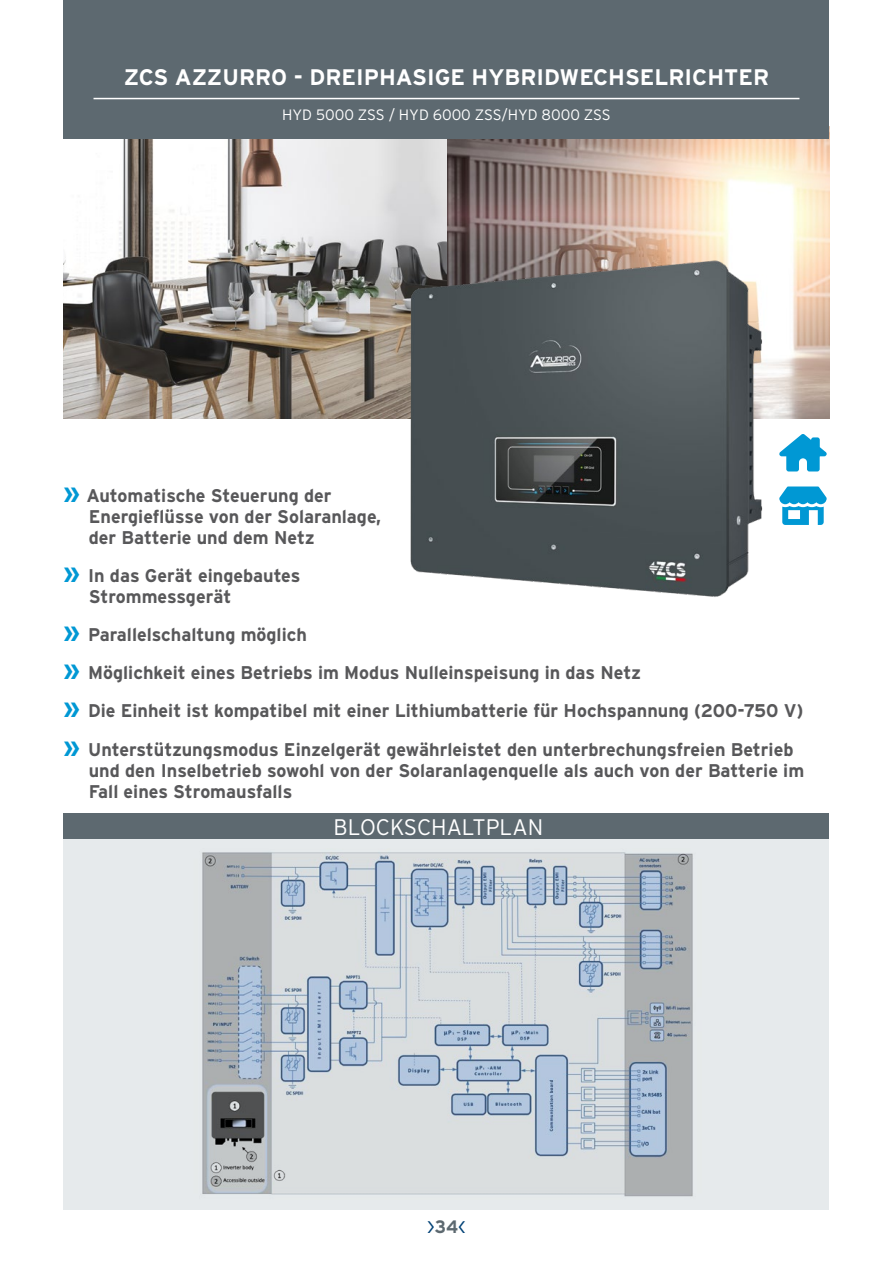
<style>
.page{position:relative;width:893px;height:1263px;background:#fff}
.page>*{position:absolute;margin:0;border:0;box-sizing:border-box;transform-origin:0 0}
.t1{font:700 22.5px "Interstate";color:#fff}
.t2{font:300 22.5px "Interstate";color:#fff}
.t3{font:300 22.5px "Interstate";color:#004176}
.t4{font:700 18.3px/21px "Interstate";color:#58585a}
.t5{font:300 15px "Interstate";color:#fff}
.s1{font-size:27.6px;color:#0098d4}
.s2{font-weight:700;font-size:18px;color:#5d6970}
</style>
<div class="page">
<img style="left:63px;top:138px;width:766px;height:281px">
<div style="left:63px;top:839px;width:766px;height:371px;background:#e6eaec"></div>
<div style="left:63px;top:813px;width:766px;height:26px;background:#5d6970"></div>
<div style="left:63px;top:0;width:766px;height:138px;background:#5d6970"></div>
<hr style="left:94px;top:98px;width:705px;height:1px;background:#fff">
<svg style="left:780px;top:434px;width:47px;height:37px"></svg>
<svg style="left:780px;top:486px;width:47px;height:39px"></svg>
<img style="left:405px;top:257px;width:375px;height:340px">
<img style="left:202px;top:852px;width:491px;height:345px">
<p class="t1" style="left:124px;top:65px;width:647px">ZCS AZZURRO - DREIPHASIGE HYBRIDWECHSELRICHTER</p>
<p class="t5" style="left:282px;top:106px;width:330px">HYD 5000 ZSS / HYD 6000 ZSS/HYD 8000 ZSS</p>
<p class="t4" style="left:89px;top:485px;width:294px;text-indent:-26px"><span class="s1">»</span> Automatische Steuerung der<br>Energieflüsse von der Solaranlage, der Batterie und dem Netz</p>
<p class="t4" style="left:89px;top:565px;width:213px;text-indent:-26px"><span class="s1">»</span> In das Gerät eingebautes<br>Strommessgerät</p>
<p class="t4" style="left:63px;top:616px;width:741px;line-height:38px"><span class="s1">»</span> Parallelschaltung möglich<br><span class="s1">»</span> Möglichkeit eines Betriebs im Modus Nulleinspeisung in das Netz<br><span class="s1">»</span> Die Einheit ist kompatibel mit einer Lithiumbatterie für Hochspannung (200-750 V) <span class="s1">»</span> Unterstützungsmodus Einzelgerät gewährleistet den unterbrechungsfreien Betrieb</p>
<p class="t4" style="left:89px;top:759px;width:717px">und den Inselbetrieb sowohl von der Solaranlagenquelle als auch von der Batterie im<br>Fall eines Stromausfalls</p>
<p class="t2" style="left:334px;top:814px;width:211px">BLOCKSCHALTPLAN</p>
<p class="t3" style="left:427px;top:1213px;width:41px">›<span class="s2">34</span>‹</p>
</div>
